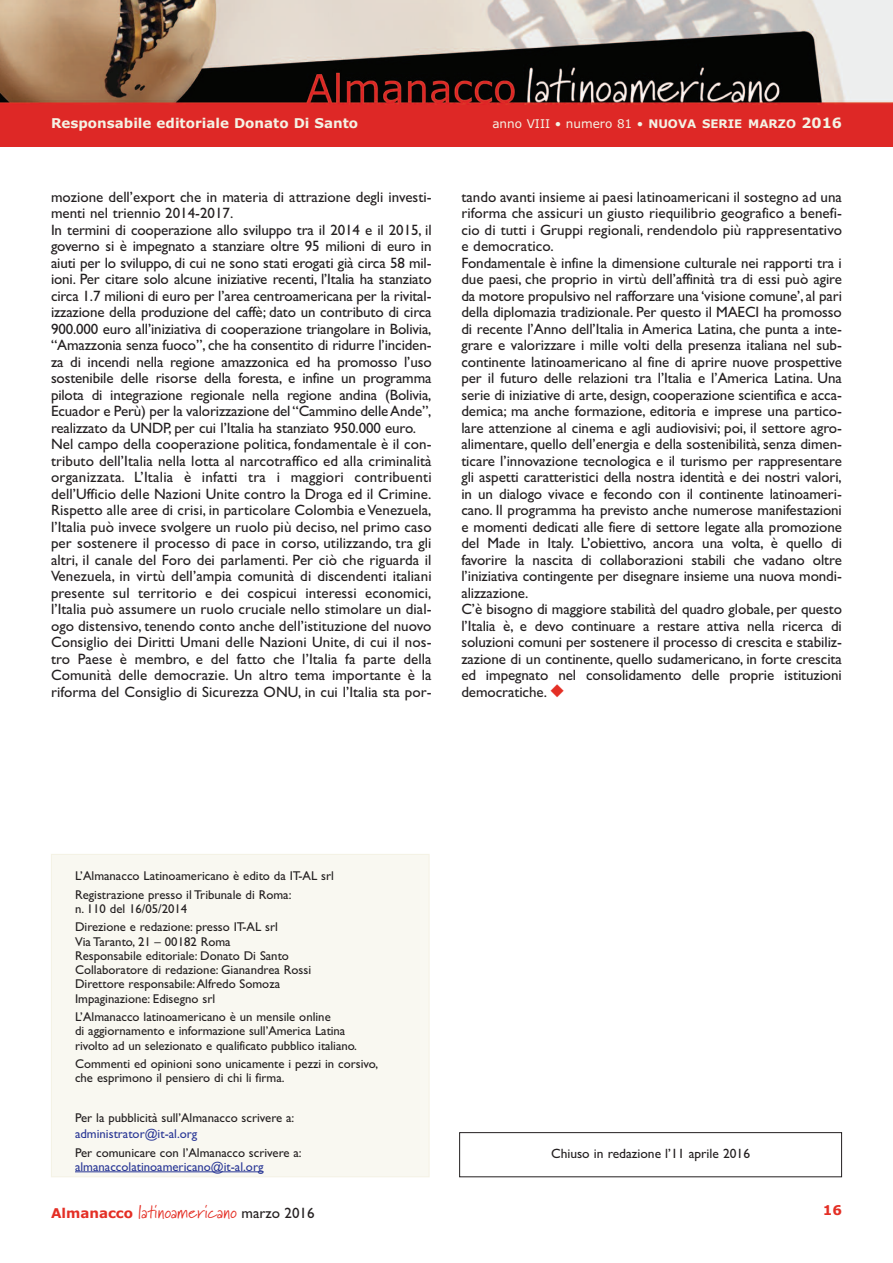
<style>
.page{position:relative;width:893px;height:1263px;background:#fff}
.page>*{position:absolute;margin:0;border:0;box-sizing:border-box;transform-origin:0 0}
.t1{font:18px "Marydale";letter-spacing:.01em;color:#e42f25}
.t2{font:15px/16.5px "Gill Sans";letter-spacing:-.005em;color:#231f20}
.t3{font:700 13.5px "Verdana";color:#f4f2e4}
.t4{font:13.5px "Gill Sans";color:#231f20}
.t5{font:700 13.5px "Verdana";color:#e42f25}
.t6{font:12.75px/14.2px "Gill Sans";color:#231f20}
.t7{font:12.75px "Gill Sans";color:#293795}
.t8{font:12px "Verdana";color:#f4f2e4}
.s1{font-weight:700;font-size:11.85px}
.s2{font-weight:700;font-size:14.25px}
.s3{color:#e42f25}
.s4{font-family:"Verdana";font-weight:700;font-size:13.5px}
.s5{font-family:"Gill Sans";font-size:15px;color:#231f20}
</style>
<div class="page">
<img style="left:0;top:0;width:893px;height:105px">
<div style="left:0;top:105px;width:893px;height:42px;background:#de2826"></div>
<div style="left:51px;top:854px;width:378px;height:323px;background:#f9f8f1"></div>
<div style="left:51px;top:854px;width:378px;height:323px;border:1px solid #f4f2e4"></div>
<div style="left:459px;top:1132px;width:383px;height:45px;border:1px solid #231f20"></div>
<hr style="left:75px;top:1171px;width:189px;height:1px;background:#293795">
<p class="t3" style="left:51px;top:115px;width:309px">Responsabile editoriale Donato Di Santo</p>
<p class="t8" style="left:492px;top:117px;width:351px">anno VIII • numero 81 • <span class="s1">NUOVA SERIE MARZO</span> <span class="s2">2016</span></p>
<p class="t2" style="left:51px;top:188px;width:382px">mozione dell’export che in materia di attrazione degli investi&shy;menti nel triennio 2014-2017.<br>In termini di cooperazione allo sviluppo tra il 2014 e il 2015, il governo si è impegnato a stanziare oltre 95 milioni di euro in aiuti per lo sviluppo, di cui ne sono stati erogati già circa 58 mil&shy;ioni. Per citare solo alcune iniziative recenti, l’Italia ha stanziato circa 1.7 milioni di euro per l’area centroamericana per la rivital&shy;izzazione della produzione del caffè; dato un contributo di circa 900.000 euro all’iniziativa di cooperazione triangolare in Bolivia, “Amazzonia senza fuoco”, che ha consentito di ridurre l’inciden&shy;za di incendi nella regione amazzonica ed ha promosso l’uso sostenibile delle risorse della foresta, e infine un programma pilota di integrazione regionale nella regione andina (Bolivia, Ecuador e Perù) per la valorizzazione del “Cammino delle Ande”, realizzato da UNDP, per cui l’Italia ha stanziato 950.000 euro.<br>Nel campo della cooperazione politica, fondamentale è il con&shy;tributo dell’Italia nella lotta al narcotraffico ed alla criminalità organizzata. L’Italia è infatti tra i maggiori contribuenti dell’Ufficio delle Nazioni Unite contro la Droga ed il Crimine.<br>Rispetto alle aree di crisi, in particolare Colombia e Venezuela, l’Italia può invece svolgere un ruolo più deciso, nel primo caso per sostenere il processo di pace in corso, utilizzando, tra gli altri, il canale del Foro dei parlamenti. Per ciò che riguarda il Venezuela, in virtù dell’ampia comunità di discendenti italiani presente sul territorio e dei cospicui interessi economici, l’Italia può assumere un ruolo cruciale nello stimolare un dial&shy;ogo distensivo, tenendo conto anche dell’istituzione del nuovo Consiglio dei Diritti Umani delle Nazioni Unite, di cui il nos&shy;tro Paese è membro, e del fatto che l’Italia fa parte della Comunità delle democrazie. Un altro tema importante è la riforma del Consiglio di Sicurezza ONU, in cui l’Italia sta por-</p>
<p class="t2" style="left:461px;top:188px;width:382px">tando avanti insieme ai paesi latinoamericani il sostegno ad una riforma che assicuri un giusto riequilibrio geografico a benefi&shy;cio di tutti i Gruppi regionali, rendendolo più rappresentativo e democratico.<br>Fondamentale è infine la dimensione culturale nei rapporti tra i due paesi, che proprio in virtù dell’affinità tra di essi può agire da motore propulsivo nel rafforzare una ‘visione comune’,al pari della diplomazia tradizionale. Per questo il MAECI ha promosso di recente l’Anno dell’Italia in America Latina, che punta a inte&shy;grare e valorizzare i mille volti della presenza italiana nel sub&shy;continente latinoamericano al fine di aprire nuove prospettive per il futuro delle relazioni tra l’Italia e l’America Latina. Una serie di iniziative di arte, design, cooperazione scientifica e acca&shy;demica; ma anche formazione, editoria e imprese una partico&shy;lare attenzione al cinema e agli audiovisivi; poi, il settore agro&shy;alimentare, quello dell’energia e della sostenibilità, senza dimen&shy;ticare l’innovazione tecnologica e il turismo per rappresentare gli aspetti caratteristici della nostra identità e dei nostri valori, in un dialogo vivace e fecondo con il continente latinoameri&shy;cano. Il programma ha previsto anche numerose manifestazioni e momenti dedicati alle fiere di settore legate alla promozione del Made in Italy. L’obiettivo, ancora una volta, è quello di favorire la nascita di collaborazioni stabili che vadano oltre l’iniziativa contingente per disegnare insieme una nuova mondi&shy;alizzazione.<br>C’è bisogno di maggiore stabilità del quadro globale, per questo l’Italia è, e devo continuare a restare attiva nella ricerca di soluzioni comuni per sostenere il processo di crescita e stabiliz&shy;zazione di un continente, quello sudamericano, in forte crescita ed impegnato nel consolidamento delle proprie istituzioni democratiche. <span class="s3">◆</span></p>
<p class="t6" style="left:75px;top:866px;width:260px;line-height:18.5px">L’Almanacco Latinoamericano è edito da IT-AL srl<br>Registrazione presso il Tribunale di Roma:</p>
<p class="t6" style="left:75px;top:899px;width:204px;line-height:18.5px">n. 110 del 16/05/2014<br>Direzione e redazione: presso IT-AL srl</p>
<p class="t6" style="left:75px;top:934px;width:238px">Via Taranto, 21 – 00182 Roma<br>Responsabile editoriale: Donato Di Santo Collaboratore di redazione: Gianandrea Rossi Direttore responsabile:Alfredo Somoza Impaginazione: Edisegno srl</p>
<p class="t6" style="left:75px;top:1009px;width:284px">L’Almanacco latinoamericano è un mensile online<br>di aggiornamento e informazione sull’America Latina rivolto ad un selezionato e qualificato pubblico italiano.</p>
<p class="t6" style="left:75px;top:1056px;width:305px">Commenti ed opinioni sono unicamente i pezzi in corsivo, che esprimono il pensiero di chi li firma.</p>
<p class="t6" style="left:75px;top:1110px;width:221px">Per la pubblicità sull’Almanacco scrivere a:</p>
<p class="t7" style="left:75px;top:1126px;width:124px">administrator@it-al.org</p>
<p class="t6" style="left:75px;top:1145px;width:228px">Per comunicare con l’Almanacco scrivere a:</p>
<p class="t7" style="left:75px;top:1159px;width:190px">almanaccolatinoamericano@it-al.org</p>
<p class="t4" style="left:551px;top:1145px;width:200px">Chiuso in redazione l’11 aprile 2016</p>
<p class="t1" style="left:51px;top:1201px;width:265px"><span class="s4">Almanacco</span> latinoamericano <span class="s5">marzo 2016</span></p>
<p class="t5" style="left:823px;top:1202px;width:21px">16</p>
</div>
